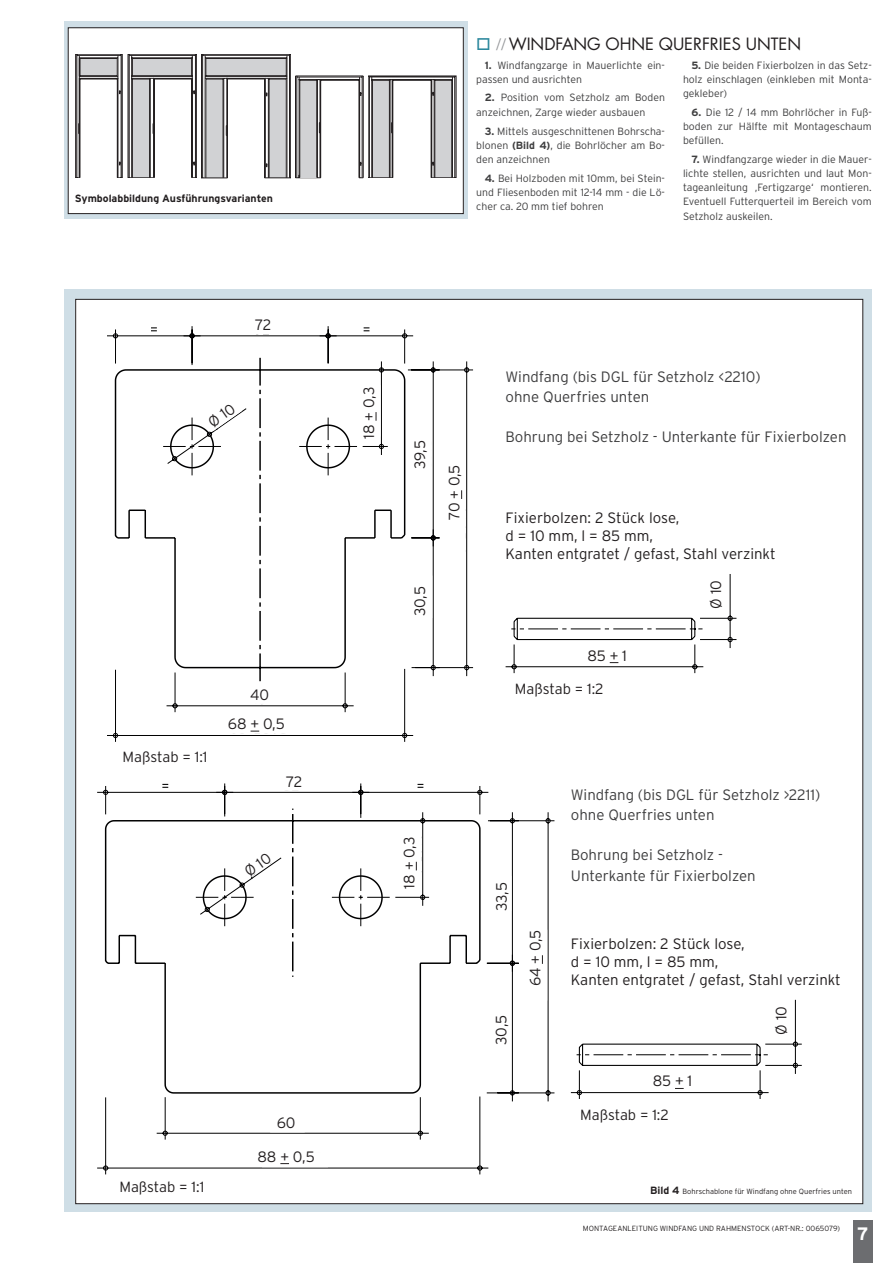
<style>
.page{position:relative;width:893px;height:1263px;background:#fff}
.page>*{position:absolute;margin:0;border:0;box-sizing:border-box;transform-origin:0 0}
.t1{font:700 18px "Interstate";color:#fff}
.t2{font:16.5px "Futura LT Pro";color:#231f20}
.t3{font:300 15px/18px "Interstate";color:#231f20}
.t4{font:300 15px/20.1px "Interstate";color:#3e3e3f}
.t5{font:300 14.7px "Interstate";letter-spacing:-.005em;color:#231f20}
.t6{font:300 10.5px/14.2px "Interstate";color:#3e3e3f;text-align:justify}
.t7{font:700 10.5px "Interstate";color:#231f20}
.t8{font:300 7.5px "Interstate";color:#231f20}
.s1{color:#2c889d}
.s2{font-family:"Interstate";font-weight:300;font-size:13.5px;color:#939598}
.s3{font-weight:700}
.s4{font-weight:700;font-size:10.5px}
</style>
<div class="page">
<div style="left:853px;top:1220px;width:19px;height:43px;background:#6c6d70"></div>
<div style="left:64px;top:290px;width:808px;height:922px;background:#cfdee6"></div>
<div style="left:76px;top:299px;width:787px;height:905px;background:#fff"></div>
<hr style="left:700px;top:639px;width:36px;height:1px;background:#000001">
<hr style="left:700px;top:618px;width:36px;height:1px;background:#000001">
<svg style="left:727px;top:574px;width:6px;height:74px"></svg>
<svg style="left:505px;top:617px;width:199px;height:56px"></svg>
<svg style="left:114px;top:356px;width:292px;height:327px"></svg>
<hr style="left:115px;top:670px;width:1px;height:72px;background:#000001">
<hr style="left:404px;top:669px;width:1px;height:73px;background:#000001">
<hr style="left:415px;top:667px;width:58px;height:1px;background:#000001">
<hr style="left:408px;top:370px;width:65px;height:1px;background:#000001">
<hr style="left:175px;top:672px;width:1px;height:40px;background:#000001">
<hr style="left:345px;top:672px;width:1px;height:40px;background:#000001">
<hr style="left:328px;top:329px;width:1px;height:34px;background:#000001">
<hr style="left:404px;top:329px;width:1px;height:35px;background:#000001">
<hr style="left:115px;top:329px;width:1px;height:35px;background:#000001">
<hr style="left:192px;top:329px;width:1px;height:36px;background:#000001">
<svg style="left:299px;top:418px;width:58px;height:57px"></svg>
<svg style="left:166px;top:689px;width:188px;height:19px"></svg>
<svg style="left:411px;top:361px;width:29px;height:316px"></svg>
<svg style="left:107px;top:326px;width:307px;height:13px"></svg>
<div style="left:245px;top:318px;width:34px;height:16px;background:#fff"></div>
<svg style="left:363px;top:361px;width:25px;height:95px"></svg>
<div style="left:413px;top:438px;width:19px;height:33px;background:#fff"></div>
<svg style="left:450px;top:361px;width:19px;height:316px"></svg>
<div style="left:405px;top:576px;width:27px;height:42px;background:#fff"></div>
<div style="left:244px;top:689px;width:34px;height:16px;background:#fff"></div>
<svg style="left:107px;top:719px;width:307px;height:19px"></svg>
<svg style="left:104px;top:926px;width:377px;height:168px"></svg>
<hr style="left:488px;top:820px;width:31px;height:1px;background:#000001">
<hr style="left:497px;top:1092px;width:57px;height:1px;background:#000001">
<hr style="left:490px;top:820px;width:64px;height:1px;background:#000001">
<hr style="left:105px;top:1097px;width:1px;height:77px;background:#000001">
<hr style="left:479px;top:1096px;width:1px;height:78px;background:#000001">
<hr style="left:165px;top:1097px;width:1px;height:42px;background:#000001">
<hr style="left:420px;top:1097px;width:1px;height:42px;background:#000001">
<hr style="left:487px;top:1092px;width:32px;height:1px;background:#000001">
<hr style="left:487px;top:963px;width:32px;height:1px;background:#000001">
<svg style="left:156px;top:1119px;width:273px;height:17px"></svg>
<svg style="left:498px;top:812px;width:17px;height:290px"></svg>
<div style="left:488px;top:876px;width:23px;height:35px;background:#fff"></div>
<div style="left:488px;top:1009px;width:23px;height:35px;background:#fff"></div>
<svg style="left:529px;top:812px;width:22px;height:290px"></svg>
<div style="left:270px;top:1116px;width:35px;height:16px;background:#fff"></div>
<svg style="left:97px;top:1152px;width:392px;height:19px"></svg>
<hr style="left:765px;top:1065px;width:37px;height:1px;background:#000001">
<hr style="left:765px;top:1044px;width:37px;height:1px;background:#000001">
<svg style="left:793px;top:999px;width:5px;height:75px"></svg>
<svg style="left:570px;top:1043px;width:199px;height:56px"></svg>
<svg style="left:64px;top:21px;width:404px;height:198px;fill:#cfdee6"></svg>
<div style="left:68px;top:28px;width:395px;height:186px;background:#fff"></div>
<div style="left:68px;top:28px;width:395px;height:186px;border:1px solid #231f20"></div>
<div style="left:76px;top:54px;width:47px;height:124px;background:#555253"></div>
<svg style="left:76px;top:54px;width:46px;height:124px"></svg>
<svg style="left:128px;top:54px;width:328px;height:124px"></svg>
<svg style="left:163px;top:396px;width:84px;height:79px"></svg>
<svg style="left:97px;top:776px;width:392px;height:150px"></svg>
<p class="t7" style="left:75px;top:192px;width:199px">Symbolabbildung Ausführungsvarianten</p>
<h3 class="t3" style="left:255px;top:316px;width:18px">72</h3>
<h3 class="t5" style="left:123px;top:748px;width:86px">Maßstab = 1:1</h3>
<h3 class="t3" style="left:228px;top:680px;width:59px;line-height:29.2px;text-align:center">40<br>68 + 0,5</h3>
<h3 class="t3" style="left:286px;top:772px;width:18px">72</h3>
<h3 class="t5" style="left:119px;top:1178px;width:86px">Maßstab = 1:1</h3>
<h3 class="t3" style="left:277px;top:1113px;width:20px">60</h3>
<h3 class="t3" style="left:257px;top:1147px;width:59px">88 + 0,5</h3>
<h2 class="t2" style="left:476px;top:33px;width:326px"><span class="s1">□</span> <span class="s2">//</span> WINDFANG OHNE QUERFRIES UNTEN</h2>
<p class="t6" style="left:476px;top:58px;width:190px;text-indent:8px"><span class="s3">1.</span> Windfangzarge in Mauerlichte ein&shy;passen und ausrichten</p>
<p class="t6" style="left:476px;top:90px;width:190px;line-height:15px;text-indent:9px"><span class="s3">2.</span> Position vom Setzholz am Boden anzeichnen, Zarge wieder ausbauen</p>
<p class="t6" style="left:476px;top:124px;width:190px;text-indent:9px"><span class="s3">3.</span> Mittels ausgeschnittenen Bohrscha&shy;blonen <span class="s3">(Bild 4)</span>, die Bohrlöcher am Bo&shy;den anzeichnen</p>
<p class="t6" style="left:476px;top:171px;width:190px;text-indent:9px"><span class="s3">4.</span> Bei Holzboden mit 10mm, bei Stein&shy;und Fliesenboden mit 12-14 mm - die Lö&shy;cher ca. 20 mm tief bohren</p>
<p class="t6" style="left:683px;top:58px;width:190px;text-indent:9px"><span class="s3">5.</span> Die beiden Fixierbolzen in das Setz&shy;holz einschlagen (einkleben mit Monta&shy;gekleber)</p>
<p class="t6" style="left:683px;top:105px;width:190px;text-indent:9px"><span class="s3">6.</span> Die 12 / 14 mm Bohrlöcher in Fuß&shy;boden zur Hälfte mit Montageschaum befüllen.</p>
<p class="t6" style="left:683px;top:152px;width:190px;text-indent:9px"><span class="s3">7.</span> Windfangzarge wieder in die Mauer&shy;lichte stellen, ausrichten und laut Mon&shy;tageanleitung ‚Fertigzarge‘ montieren.<br>Eventuell Futterquerteil im Bereich vom Setzholz auskeilen.</p>
<h3 class="t3" style="left:360px;top:439px;width:54px;rotate:-90deg">18 + 0,3</h3>
<h3 class="t3" style="left:411px;top:469px;width:31px;rotate:-90deg">39,5</h3>
<h3 class="t3" style="left:445px;top:520px;width:57px;rotate:-90deg">70 + 0,5</h3>
<h3 class="t3" style="left:411px;top:616px;width:32px;rotate:-90deg">30,5</h3>
<h3 class="t4" style="left:506px;top:366px;width:257px">Windfang (bis DGL für Setzholz &lt;2210) ohne Querfries unten</h3>
<h3 class="t4" style="left:506px;top:427px;width:342px">Bohrung bei Setzholz - Unterkante für Fixierbolzen</h3>
<h3 class="t3" style="left:506px;top:508px;width:271px">Fixierbolzen: 2 Stück lose,<br>d = 10 mm, l = 85 mm,<br>Kanten entgratet / gefast, Stahl verzinkt</h3>
<h3 class="t3" style="left:587px;top:646px;width:41px">85 + 1</h3>
<h3 class="t5" style="left:515px;top:681px;width:90px">Maßstab = 1:2</h3>
<h3 class="t3" style="left:707px;top:609px;width:30px;rotate:-90deg">Ø 10</h3>
<h3 class="t3" style="left:400px;top:888px;width:54px;rotate:-90deg">18 + 0,3</h3>
<h3 class="t3" style="left:492px;top:911px;width:31px;rotate:-90deg">33,5</h3>
<h3 class="t3" style="left:492px;top:1045px;width:32px;rotate:-90deg">30,5</h3>
<h3 class="t3" style="left:526px;top:986px;width:58px;rotate:-90deg">64 + 0,5</h3>
<h3 class="t4" style="left:571px;top:784px;width:251px">Windfang (bis DGL für Setzholz &gt;2211) ohne Querfries unten</h3>
<h3 class="t4" style="left:571px;top:845px;width:186px">Bohrung bei Setzholz -<br>Unterkante für Fixierbolzen</h3>
<h3 class="t3" style="left:571px;top:934px;width:271px">Fixierbolzen: 2 Stück lose,<br>d = 10 mm, l = 85 mm,<br>Kanten entgratet / gefast, Stahl verzinkt</h3>
<h3 class="t3" style="left:653px;top:1072px;width:41px">85 + 1</h3>
<h3 class="t5" style="left:580px;top:1107px;width:90px">Maßstab = 1:2</h3>
<h3 class="t3" style="left:772px;top:1035px;width:30px;rotate:-90deg">Ø 10</h3>
<p class="t8" style="left:650px;top:1187px;width:203px"><span class="s4">Bild 4</span> Bohrschablone für Windfang ohne Querfries unten</p>
<p class="t8" style="left:583px;top:1224px;width:259px">MONTAGEANLEITUNG WINDFANG UND RAHMENSTOCK (ART-NR.: 0065079)</p>
<h1 class="t1" style="left:857px;top:1223px;width:13px">7</h1>
</div>
